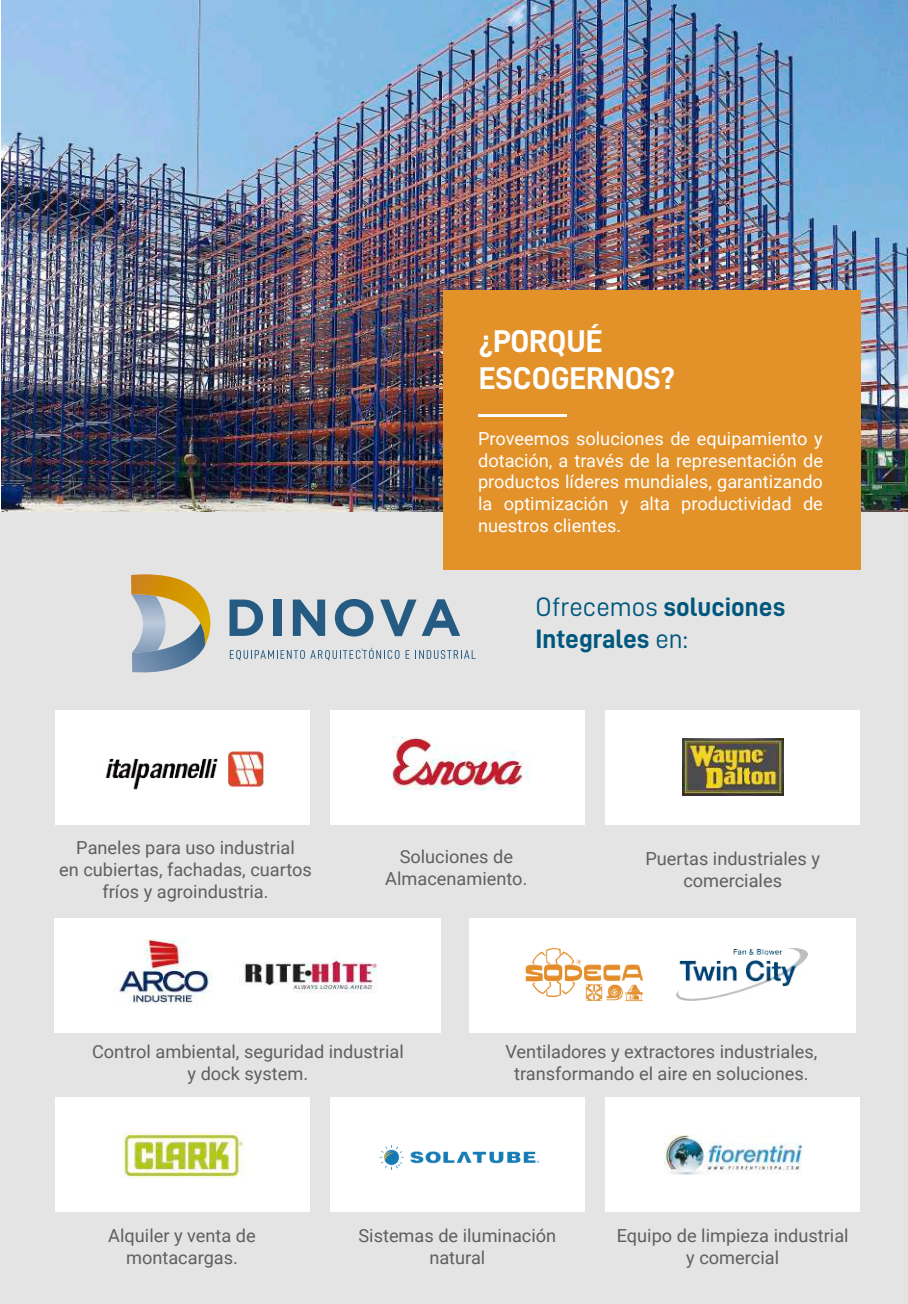
<style>
.page{position:relative;width:908px;height:1304px;background:#fff}
.page>*{position:absolute;margin:0;border:0;box-sizing:border-box;transform-origin:0 0}
.t1{font:31.6px/37.8px "D DIN Bold";color:#fff}
.t2{font:26.6px/32px "D DIN Bold";color:#00577d}
.t3{font:18px/22px "Roboto";color:#5f5f5f;text-align:center}
.t4{font:18px/21.6px "Roboto";color:#fff;text-align:justify}
.s1{font-family:"D DIN"}
</style>
<div class="page">
<img style="left:2px;top:0;width:905px;height:511px">
<div style="left:0;top:512px;width:907px;height:792px;background:#e4e4e4"></div>
<div style="left:443px;top:291px;width:416px;height:278px;background:#e39129"></div>
<hr style="left:478px;top:414px;width:88px;height:2px;background:#fff">
<svg style="left:229px;top:600px;width:34px;height:36px"></svg>
<div style="left:273px;top:600px;width:8px;height:36px;background:#255b82"></div>
<svg style="left:293px;top:600px;width:32px;height:36px"></svg>
<svg style="left:335px;top:599px;width:38px;height:38px"></svg>
<svg style="left:380px;top:599px;width:80px;height:37px"></svg>
<svg style="left:131px;top:574px;width:79px;height:99px"></svg>
<svg style="left:230px;top:648px;width:169px;height:13px"></svg>
<svg style="left:405px;top:650px;width:4px;height:9px"></svg>
<svg style="left:415px;top:650px;width:60px;height:9px"></svg>
<div style="left:55px;top:1098px;width:254px;height:114px;background:#fff"></div>
<div style="left:330px;top:1098px;width:254px;height:114px;background:#fff"></div>
<div style="left:605px;top:1098px;width:254px;height:114px;background:#fff"></div>
<div style="left:55px;top:710px;width:254px;height:114px;background:#fff"></div>
<div style="left:330px;top:710px;width:254px;height:114px;background:#fff"></div>
<div style="left:605px;top:710px;width:254px;height:114px;background:#fff"></div>
<div style="left:55px;top:918px;width:386px;height:114px;background:#fff"></div>
<div style="left:469px;top:918px;width:386px;height:114px;background:#fff"></div>
<img style="left:105px;top:751px;width:159px;height:39px">
<img style="left:392px;top:736px;width:139px;height:54px">
<img style="left:113px;top:939px;width:99px;height:66px">
<img style="left:240px;top:957px;width:138px;height:36px">
<img style="left:676px;top:948px;width:131px;height:52px">
<img style="left:525px;top:948px;width:119px;height:54px">
<img style="left:121px;top:1132px;width:127px;height:46px">
<img style="left:664px;top:1135px;width:136px;height:39px">
<img style="left:682px;top:738px;width:100px;height:58px">
<img style="left:379px;top:1144px;width:161px;height:26px">
<h1 class="t1" style="left:478px;top:321px;width:198px">¿PORQUÉ<br>ESCOGERNOS?</h1>
<p class="t4" style="left:478px;top:427px;width:346px">Proveemos soluciones de equipamiento y dotación, a través de la representación de productos líderes mundiales, garantizando la optimización y alta productividad de nuestros clientes.</p>
<h2 class="t2" style="left:535px;top:591px;width:251px"><span class="s1">Ofrecemos</span> soluciones<br>Integrales <span class="s1">en:</span></h2>
<p class="t3" style="left:59px;top:836px;width:254px">Paneles para uso industrial<br>en cubiertas, fachadas, cuartos fríos y agroindustria.</p>
<p class="t3" style="left:385px;top:845px;width:144px">Soluciones de<br>Almacenamiento.</p>
<p class="t3" style="left:645px;top:847px;width:176px">Puertas industriales y comerciales</p>
<p class="t3" style="left:92px;top:1040px;width:313px">Control ambiental, seguridad industrial y dock system.</p>
<p class="t3" style="left:505px;top:1040px;width:313px">Ventiladores y extractores industriales, transformando el aire en soluciones.</p>
<p class="t3" style="left:108px;top:1224px;width:149px">Alquiler y venta de montacargas.</p>
<p class="t3" style="left:358px;top:1224px;width:199px">Sistemas de iluminación natural</p>
<p class="t3" style="left:616px;top:1224px;width:233px">Equipo de limpieza industrial y comercial</p>
</div>
